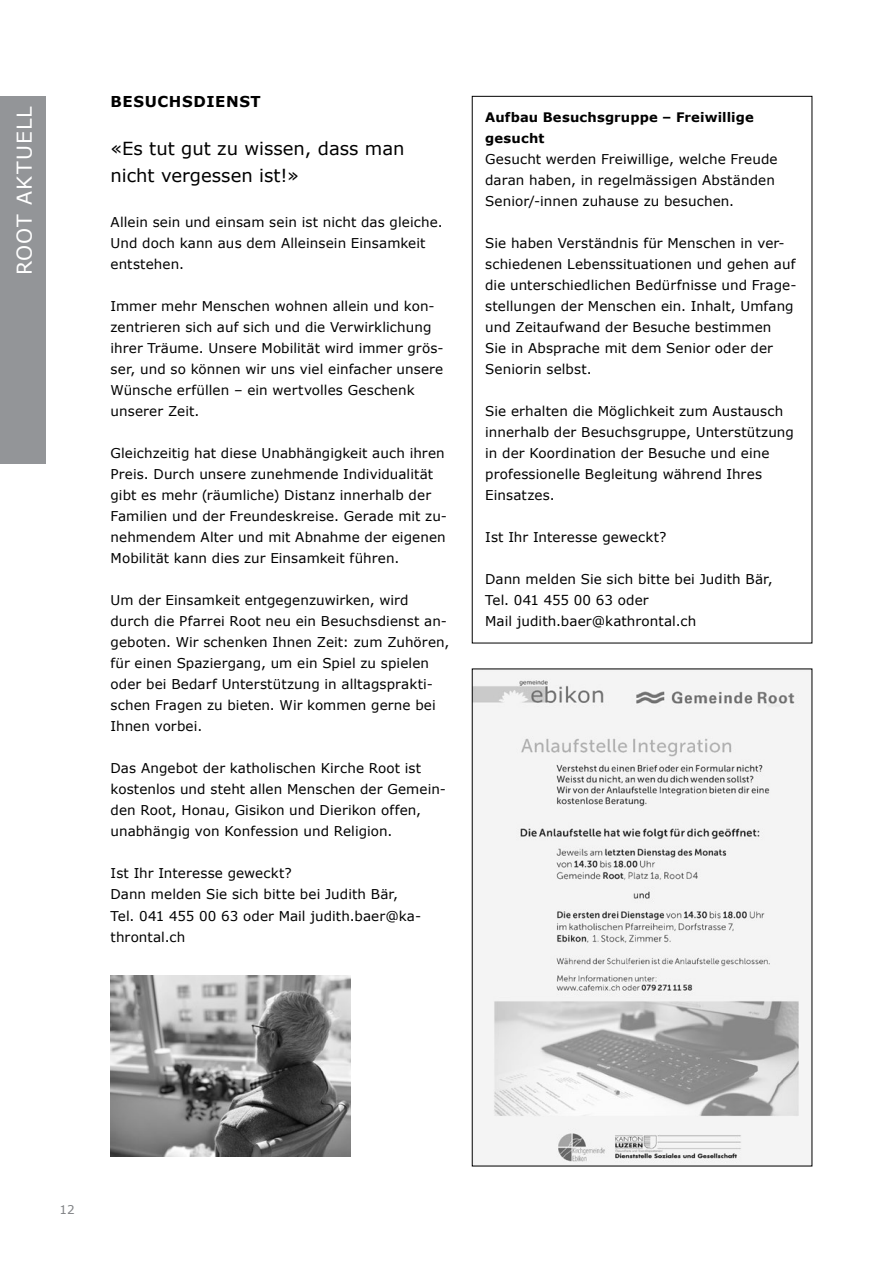
<style>
.page{position:relative;width:893px;height:1263px;background:#fff}
.page>*{position:absolute;margin:0;border:0;box-sizing:border-box;transform-origin:0 0}
.t1{font:20.4px "Verdana";letter-spacing:.05em;color:#fff}
.t2{font:18px/27px "Verdana";color:#000}
.t3{font:700 15px "Verdana";letter-spacing:.04em;color:#000}
.t4{font:13.5px/21px "Verdana";letter-spacing:.005em;color:#000}
.t5{font:700 13.2px/21px "Verdana";letter-spacing:.01em;color:#000}
.t6{font:12px "Verdana";color:#808285}
</style>
<div class="page">
<div style="left:0;top:96px;width:46px;height:368px;background:#939598"></div>
<img style="left:111px;top:976px;width:240px;height:181px">
<img style="left:474px;top:671px;width:336px;height:493px">
<h1 class="t1" style="left:11px;top:275px;width:170px;rotate:-90deg">ROOT AKTUELL</h1>
<p class="t3" style="left:111px;top:91px;width:152px">BESUCHSDIENST</p>
<h2 class="t2" style="left:111px;top:135px;width:296px">«Es tut gut zu wissen, dass man nicht vergessen ist!»</h2>
<p class="t4" style="left:111px;top:212px;width:334px">Allein sein und einsam sein ist nicht das gleiche.<br>Und doch kann aus dem Alleinsein Einsamkeit entstehen.</p>
<p class="t4" style="left:111px;top:296px;width:334px">Immer mehr Menschen wohnen allein und kon&shy;zentrieren sich auf sich und die Verwirklichung ihrer Träume. Unsere Mobilität wird immer grös&shy;ser, und so können wir uns viel einfacher unsere Wünsche erfüllen – ein wertvolles Geschenk unserer Zeit.</p>
<p class="t4" style="left:111px;top:443px;width:338px">Gleichzeitig hat diese Unabhängigkeit auch ihren Preis. Durch unsere zunehmende Individualität gibt es mehr (räumliche) Distanz innerhalb der Familien und der Freundeskreise. Gerade mit zu&shy;nehmendem Alter und mit Abnahme der eigenen Mobilität kann dies zur Einsamkeit führen.</p>
<p class="t4" style="left:111px;top:590px;width:340px">Um der Einsamkeit entgegenzuwirken, wird durch die Pfarrei Root neu ein Besuchsdienst an&shy;geboten. Wir schenken Ihnen Zeit: zum Zuhören, für einen Spaziergang, um ein Spiel zu spielen oder bei Bedarf Unterstützung in alltagsprakti&shy;schen Fragen zu bieten. Wir kommen gerne bei Ihnen vorbei.</p>
<p class="t4" style="left:111px;top:758px;width:337px">Das Angebot der katholischen Kirche Root ist kostenlos und steht allen Menschen der Gemein&shy;den Root, Honau, Gisikon und Dierikon offen, unabhängig von Konfession und Religion.</p>
<p class="t4" style="left:111px;top:863px;width:312px">Ist Ihr Interesse geweckt?<br>Dann melden Sie sich bitte bei Judith Bär,<br>Tel. 041 455 00 63 oder Mail judith.baer@ka&shy;throntal.ch</p>
<p class="t5" style="left:485px;top:107px;width:270px">Aufbau Besuchsgruppe – Freiwillige gesucht</p>
<p class="t4" style="left:485px;top:149px;width:294px">Gesucht werden Freiwillige, welche Freude daran haben, in regelmässigen Abständen<br>Senior/-innen zuhause zu besuchen.</p>
<p class="t4" style="left:485px;top:233px;width:313px">Sie haben Verständnis für Menschen in ver&shy;schiedenen Lebenssituationen und gehen auf die unterschiedlichen Bedürfnisse und Frage&shy;stellungen der Menschen ein. Inhalt, Umfang und Zeitaufwand der Besuche bestimmen<br>Sie in Absprache mit dem Senior oder der Seniorin selbst.</p>
<p class="t4" style="left:485px;top:401px;width:310px">Sie erhalten die Möglichkeit zum Austausch innerhalb der Besuchsgruppe, Unterstützung in der Koordination der Besuche und eine professionelle Begleitung während Ihres Einsatzes.</p>
<p class="t4" style="left:485px;top:527px;width:183px">Ist Ihr Interesse geweckt?</p>
<p class="t4" style="left:485px;top:569px;width:289px">Dann melden Sie sich bitte bei Judith Bär,<br>Tel. 041 455 00 63 oder<br>Mail judith.baer@kathrontal.ch</p>
<p class="t6" style="left:60px;top:1202px;width:17px">12</p>
</div>
